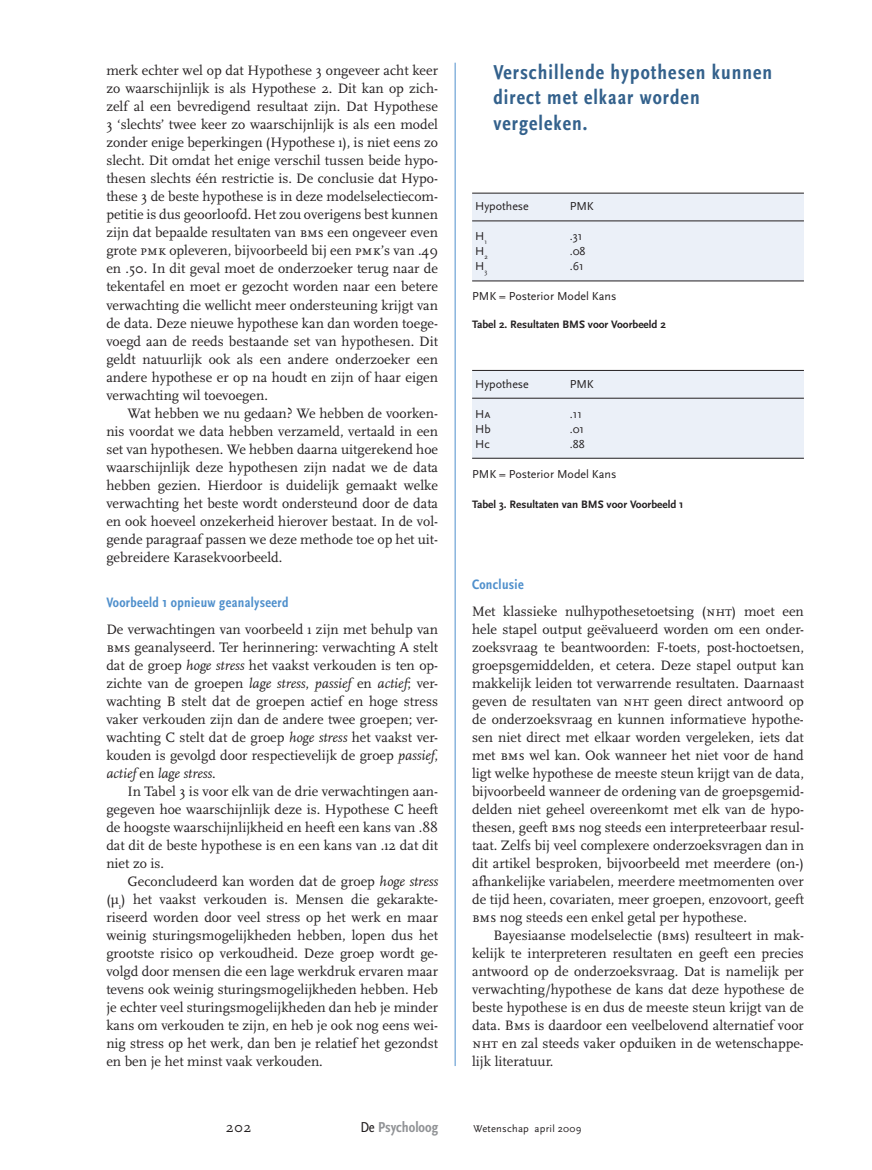
<style>
.page{position:relative;width:872px;height:1170px;background:#fff}
.page>*{position:absolute;margin:0;border:0;box-sizing:border-box;transform-origin:0 0}
.t1{font:700 condensed 21px/25.5px "Scala Sans OT";letter-spacing:.05em;color:#33618c}
.t2{font:700 condensed 15px "Scala Sans OT";color:#919396}
.t3{font:15px "Scala OT";color:#231f20}
.t4{font:14.25px/18px "Scala OT";color:#231f20;text-align:justify}
.t5{font:700 condensed 14.25px "Scala Sans OT";letter-spacing:.025em;color:#5090cc}
.t6{font:12px "Scala Sans OT";color:#231f20}
.t7{font:700 11.25px "Scala Sans OT";color:#231f20}
.t8{font:10.5px "Scala Sans OT";letter-spacing:.025em;color:#231f20}
.s1{font-style:italic}
.s2{font-weight:400;color:#231f20}
</style>
<div class="page">
<hr style="left:455px;top:63px;width:1px;height:1002px;background:#5090cc">
<div style="left:472px;top:193px;width:332px;height:88px;background:#ebf0f8"></div>
<div style="left:472px;top:370px;width:332px;height:88px;background:#ebf0f8"></div>
<hr style="left:472px;top:193px;width:332px;height:1px;background:#231f20">
<hr style="left:472px;top:221px;width:332px;height:1px;background:#231f20">
<hr style="left:472px;top:281px;width:332px;height:1px;background:#231f20">
<hr style="left:472px;top:370px;width:332px;height:1px;background:#231f20">
<hr style="left:472px;top:398px;width:332px;height:1px;background:#231f20">
<hr style="left:472px;top:458px;width:332px;height:1px;background:#231f20">
<p class="t4" style="left:106px;top:62px;width:333px">merk echter wel op dat Hypothese 3 ongeveer acht keer zo waarschijnlijk is als Hypothese 2. Dit kan op zich&shy;zelf al een bevredigend resultaat zijn. Dat Hypothese 3 ‘slechts’ twee keer zo waarschijnlijk is als een model zonder enige beperkingen (Hypothese 1), is niet eens zo slecht. Dit omdat het enige verschil tussen beide hypo&shy;thesen slechts één restrictie is. De conclusie dat Hypo&shy;these 3 de beste hypothese is in deze modelselectiecom&shy;petitie is dus geoorloofd. Het zou overigens best kunnen zijn dat bepaalde resultaten van bms een ongeveer even grote pmk opleveren, bijvoorbeeld bij een pmk’s van .49 en .50. In dit geval moet de onderzoeker terug naar de tekentafel en moet er gezocht worden naar een betere verwachting die wellicht meer ondersteuning krijgt van de data. Deze nieuwe hypothese kan dan worden toege&shy;voegd aan de reeds bestaande set van hypothesen. Dit geldt natuurlijk ook als een andere onderzoeker een andere hypothese er op na houdt en zijn of haar eigen verwachting wil toevoegen.</p>
<p class="t4" style="left:106px;top:404px;width:333px;text-indent:21px">Wat hebben we nu gedaan? We hebben de voorken&shy;nis voordat we data hebben verzameld, vertaald in een set van hypothesen. We hebben daarna uitgerekend hoe waarschijnlijk deze hypothesen zijn nadat we de data hebben gezien. Hierdoor is duidelijk gemaakt welke verwachting het beste wordt ondersteund door de data en ook hoeveel onzekerheid hierover bestaat. In de vol&shy;gende paragraaf passen we deze methode toe op het uit&shy;gebreidere Karasekvoorbeeld.</p>
<p class="t5" style="left:106px;top:593px;width:184px">Voorbeeld 1 opnieuw geanalyseerd</p>
<p class="t4" style="left:106px;top:620px;width:333px">De verwachtingen van voorbeeld 1 zijn met behulp van bms geanalyseerd. Ter herinnering: verwachting A stelt dat de groep <span class="s1">hoge stress</span> het vaakst verkouden is ten op&shy;zichte van de groepen <span class="s1">lage stress</span>, <span class="s1">passief</span> en <span class="s1">actief</span>; ver&shy;wachting B stelt dat de groepen actief en hoge stress vaker verkouden zijn dan de andere twee groepen; ver&shy;wachting C stelt dat de groep <span class="s1">hoge stress</span> het vaakst ver&shy;kouden is gevolgd door respectievelijk de groep <span class="s1">passief</span>, <span class="s1">actief</span> en <span class="s1">lage stress</span>.</p>
<p class="t4" style="left:106px;top:782px;width:333px;text-indent:21px">In Tabel 3 is voor elk van de drie verwachtingen aan&shy;gegeven hoe waarschijnlijk deze is. Hypothese C heeft de hoogste waarschijnlijkheid en heeft een kans van .88 dat dit de beste hypothese is en een kans van .12 dat dit niet zo is.</p>
<p class="t4" style="left:106px;top:872px;width:333px;text-indent:21px">Geconcludeerd kan worden dat de groep <span class="s1">hoge stress </span>(μ<sub>1</sub>) het vaakst verkouden is. Mensen die gekarakte&shy;riseerd worden door veel stress op het werk en maar weinig sturingsmogelijkheden hebben, lopen dus het grootste risico op verkoudheid. Deze groep wordt ge&shy;volgd door mensen die een lage werkdruk ervaren maar tevens ook weinig sturingsmogelijkheden hebben. Heb je echter veel sturingsmogelijkheden dan heb je minder kans om verkouden te zijn, en heb je ook nog eens wei&shy;nig stress op het werk, dan ben je relatief het gezondst en ben je het minst vaak verkouden.</p>
<h1 class="t1" style="left:493px;top:59px;width:280px">Verschillende hypothesen kunnen direct met elkaar worden vergeleken.</h1>
<p class="t6" style="left:475px;top:199px;width:55px">Hypothese</p>
<p class="t6" style="left:569px;top:199px;width:26px">PMK</p>
<p class="t6" style="left:475px;top:229px;width:13px">H<sub>1</sub></p>
<p class="t6" style="left:569px;top:229px;width:14px">.31</p>
<p class="t6" style="left:475px;top:244px;width:14px">H<sub>2</sub></p>
<p class="t6" style="left:569px;top:244px;width:17px">.08</p>
<p class="t6" style="left:475px;top:259px;width:14px">H<sub>3</sub></p>
<p class="t6" style="left:569px;top:259px;width:16px">.61</p>
<p class="t6" style="left:472px;top:289px;width:146px">PMK = Posterior Model Kans</p>
<p class="t7" style="left:472px;top:317px;width:195px">Tabel 2. Resultaten BMS voor Voorbeeld 2</p>
<p class="t6" style="left:475px;top:376px;width:55px">Hypothese</p>
<p class="t6" style="left:569px;top:376px;width:26px">PMK</p>
<p class="t6" style="left:475px;top:406px;width:17px">Ha</p>
<p class="t6" style="left:569px;top:406px;width:14px">.11</p>
<p class="t6" style="left:475px;top:421px;width:17px">Hb</p>
<p class="t6" style="left:569px;top:421px;width:16px">.01</p>
<p class="t6" style="left:475px;top:436px;width:16px">Hc</p>
<p class="t6" style="left:569px;top:436px;width:16px">.88</p>
<p class="t6" style="left:472px;top:466px;width:146px">PMK = Posterior Model Kans</p>
<p class="t7" style="left:472px;top:497px;width:213px">Tabel 3. Resultaten van BMS voor Voorbeeld 1</p>
<p class="t5" style="left:472px;top:575px;width:53px">Conclusie</p>
<p class="t4" style="left:472px;top:602px;width:333px">Met klassieke nulhypothesetoetsing (nht) moet een hele stapel output geëvalueerd worden om een onder&shy;zoeksvraag te beantwoorden: F-toets, post-hoctoetsen, groepsgemiddelden, et cetera. Deze stapel output kan makkelijk leiden tot verwarrende resultaten. Daarnaast geven de resultaten van nht geen direct antwoord op de onderzoeksvraag en kunnen informatieve hypothe&shy;sen niet direct met elkaar worden vergeleken, iets dat met bms wel kan. Ook wanneer het niet voor de hand ligt welke hypothese de meeste steun krijgt van de data, bijvoorbeeld wanneer de ordening van de groepsgemid&shy;delden niet geheel overeenkomt met elk van de hypo&shy;thesen, geeft bms nog steeds een interpreteerbaar resul&shy;taat. Zelfs bij veel complexere onderzoeksvragen dan in dit artikel besproken, bijvoorbeeld met meerdere (on-) afhankelijke variabelen, meerdere meetmomenten over de tijd heen, covariaten, meer groepen, enzovoort, geeft bms nog steeds een enkel getal per hypothese.</p>
<p class="t4" style="left:472px;top:926px;width:333px;text-indent:21px">Bayesiaanse modelselectie (bms) resulteert in mak&shy;kelijk te interpreteren resultaten en geeft een precies antwoord op de onderzoeksvraag. Dat is namelijk per verwachting/hypothese de kans dat deze hypothese de beste hypothese is en dus de meeste steun krijgt van de data. Bms is daardoor een veelbelovend alternatief voor nht en zal steeds vaker opduiken in de wetenschappe&shy;lijk literatuur.</p>
<p class="t3" style="left:226px;top:1118px;width:27px">202</p>
<p class="t2" style="left:360px;top:1118px;width:79px"><span class="s2">De</span> Psycholoog</p>
<p class="t8" style="left:473px;top:1122px;width:109px">Wetenschap april 2009</p>
</div>
